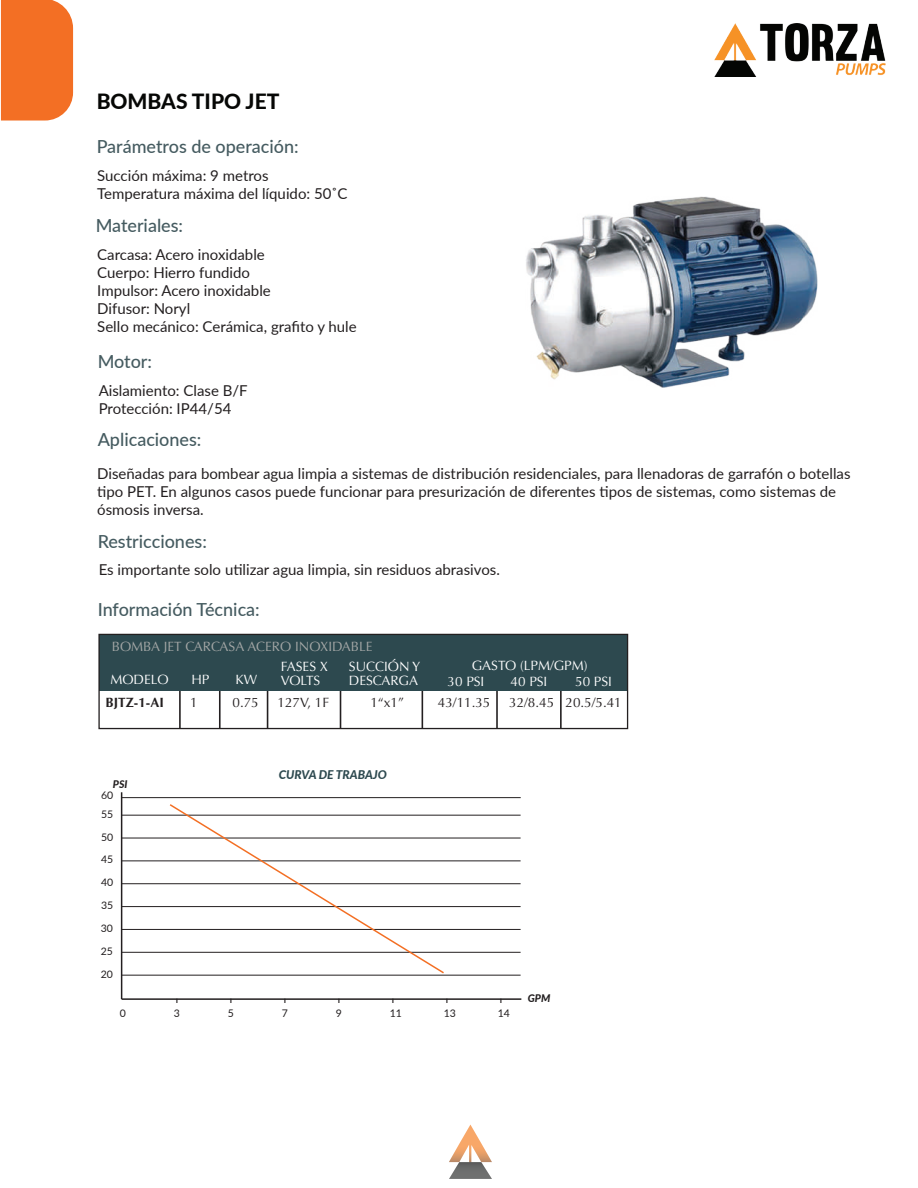
<style>
.page{position:relative;width:918px;height:1188px;background:#fff}
.page>*{position:absolute;margin:0;border:0;box-sizing:border-box;transform-origin:0 0}
.t1{font:800 21px "Lato";color:#060705}
.t2{font:500 18px "Lato";color:#455b60}
.t3{font:15px/18px "Lato";color:#231f20}
.t4{font:13.5px/13.5px "Optima";color:#fff}
.t5{font:13.5px "Optima";color:#231f20}
.t6{font:13.5px "Optima";color:#a5a8a7}
.t7{font:700 13.5px "Optima";color:#231f20}
.t8{font:italic 800 12px "Lato";color:#2d494f}
.t9{font:10.5px "Lato";color:#231f20}
.t10{font:italic 800 10.5px "Lato";color:#231f20}
.t11{font:10.35px/22.6px "Lato";color:#231f20}
.t12{font:6px "Lato";color:#231f20;scale:1.85 1}
</style>
<div class="page">
<img style="left:715px;top:23px;width:171px;height:53px">
<hr style="left:179px;top:669px;width:2px;height:60px;background:#231f20">
<hr style="left:219px;top:667px;width:2px;height:62px;background:#231f20">
<hr style="left:340px;top:662px;width:1px;height:67px;background:#231f20">
<hr style="left:422px;top:662px;width:1px;height:67px;background:#231f20">
<hr style="left:496px;top:662px;width:2px;height:67px;background:#231f20">
<hr style="left:560px;top:662px;width:2px;height:67px;background:#231f20">
<hr style="left:267px;top:662px;width:1px;height:66px;background:#231f20">
<div style="left:99px;top:635px;width:529px;height:56px;background:#2d494f"></div>
<div style="left:98px;top:634px;width:530px;height:95px;border:1px solid #231f20"></div>
<hr style="left:122px;top:975px;width:399px;height:1px;background:#231f20">
<hr style="left:122px;top:952px;width:399px;height:1px;background:#231f20">
<hr style="left:122px;top:929px;width:399px;height:1px;background:#231f20">
<hr style="left:122px;top:906px;width:399px;height:1px;background:#231f20">
<hr style="left:122px;top:883px;width:399px;height:1px;background:#231f20">
<hr style="left:122px;top:861px;width:399px;height:1px;background:#231f20">
<hr style="left:122px;top:838px;width:399px;height:1px;background:#231f20">
<hr style="left:122px;top:815px;width:399px;height:1px;background:#231f20">
<hr style="left:121px;top:792px;width:1px;height:207px;background:#231f20">
<hr style="left:122px;top:998px;width:399px;height:2px;background:#231f20">
<hr style="left:121px;top:797px;width:400px;height:1px;background:#231f20">
<svg style="left:168px;top:804px;width:278px;height:171px"></svg>
<img style="left:526px;top:196px;width:292px;height:192px">
<svg style="left:449px;top:1125px;width:43px;height:54px"></svg>
<div style="left:1px;top:0;width:72px;height:121px;background:#f36f24"></div>
<h1 class="t1" style="left:97px;top:86px;width:184px">BOMBAS TIPO JET</h1>
<p class="t2" style="left:97px;top:134px;width:204px">Parámetros de operación:</p>
<p class="t3" style="left:97px;top:166px;width:252px">Succión máxima: 9 metros<br>Temperatura máxima del líquido: 50˚C</p>
<p class="t2" style="left:96px;top:213px;width:89px">Materiales:</p>
<p class="t3" style="left:97px;top:245px;width:261px">Carcasa: Acero inoxidable<br>Cuerpo: Hierro fundido<br>Impulsor: Acero inoxidable<br>Difusor: Noryl<br>Sello mecánico: Cerámica, grafito y hule</p>
<p class="t2" style="left:98px;top:349px;width:56px">Motor:</p>
<p class="t3" style="left:99px;top:381px;width:150px">Aislamiento: Clase B/F<br>Protección: IP44/54</p>
<p class="t2" style="left:98px;top:426px;width:105px">Aplicaciones:</p>
<p class="t3" style="left:97px;top:464px;width:755px">Diseñadas para bombear agua limpia a sistemas de distribución residenciales, para llenadoras de garrafón o botellas tipo PET. En algunos casos puede funcionar para presurización de diferentes tipos de sistemas, como sistemas de ósmosis inversa.</p>
<p class="t2" style="left:98px;top:528px;width:111px">Restricciones:</p>
<p class="t3" style="left:99px;top:560px;width:403px">Es importante solo utilizar agua limpia, sin residuos abrasivos.</p>
<p class="t2" style="left:98px;top:597px;width:164px">Información Técnica:</p>
<p class="t6" style="left:112px;top:638px;width:262px">BOMBA JET CARCASA ACERO INOXIDABLE</p>
<p class="t4" style="left:110px;top:673px;width:60px">MODELO</p>
<p class="t4" style="left:191px;top:673px;width:20px">HP</p>
<p class="t4" style="left:236px;top:673px;width:23px">KW</p>
<p class="t4" style="left:349px;top:660px;width:73px">SUCCIÓN Y<br>DESCARGA</p>
<p class="t4" style="left:448px;top:657px;width:141px;line-height:15.9px;text-indent:24px">GASTO (LPM/GPM)<br>30 PSI</p>
<p class="t4" style="left:281px;top:660px;width:49px">FASES X<br>VOLTS</p>
<p class="t4" style="left:511px;top:675px;width:38px">40 PSI</p>
<p class="t4" style="left:575px;top:675px;width:38px">50 PSI</p>
<p class="t7" style="left:105px;top:695px;width:60px">BJTZ-1-AI</p>
<p class="t5" style="left:190px;top:695px;width:9px">1</p>
<p class="t5" style="left:233px;top:695px;width:28px">0.75</p>
<p class="t5" style="left:278px;top:695px;width:53px">127V, 1F</p>
<p class="t5" style="left:370px;top:695px;width:35px">1“x1”</p>
<p class="t5" style="left:438px;top:695px;width:54px">43/11.35</p>
<p class="t5" style="left:509px;top:695px;width:114px">32/8.45 20.5/5.41</p>
<p class="t10" style="left:113px;top:776px;width:16px">PSI</p>
<p class="t9" style="left:101px;top:788px;width:14px">60</p>
<p class="t11" style="left:101px;top:803px;width:14px;text-align:justify">55<br>50<br>45</p>
<p class="t11" style="left:101px;top:871px;width:14px">40<br>35</p>
<p class="t11" style="left:101px;top:917px;width:14px">30<br>25</p>
<p class="t11" style="left:101px;top:963px;width:14px">20</p>
<p class="t8" style="left:279px;top:766px;width:110px">CURVA DE TRABAJO</p>
<p class="t12" style="left:175px;top:996px;width:3px">I</p>
<p class="t12" style="left:229px;top:996px;width:3px">I</p>
<p class="t12" style="left:283px;top:996px;width:3px">I</p>
<p class="t12" style="left:337px;top:996px;width:3px">I</p>
<p class="t12" style="left:391px;top:996px;width:3px">I</p>
<p class="t12" style="left:445px;top:996px;width:3px">I</p>
<p class="t12" style="left:499px;top:996px;width:3px">I</p>
<p class="t9" style="left:120px;top:1006px;width:8px">0</p>
<p class="t9" style="left:174px;top:1006px;width:8px">3</p>
<p class="t9" style="left:228px;top:1006px;width:8px">5</p>
<p class="t9" style="left:282px;top:1006px;width:8px">7</p>
<p class="t9" style="left:336px;top:1006px;width:8px">9</p>
<p class="t9" style="left:390px;top:1006px;width:14px">11</p>
<p class="t9" style="left:444px;top:1006px;width:14px">13</p>
<p class="t9" style="left:498px;top:1006px;width:14px">14</p>
<p class="t10" style="left:528px;top:990px;width:24px">GPM</p>
</div>
